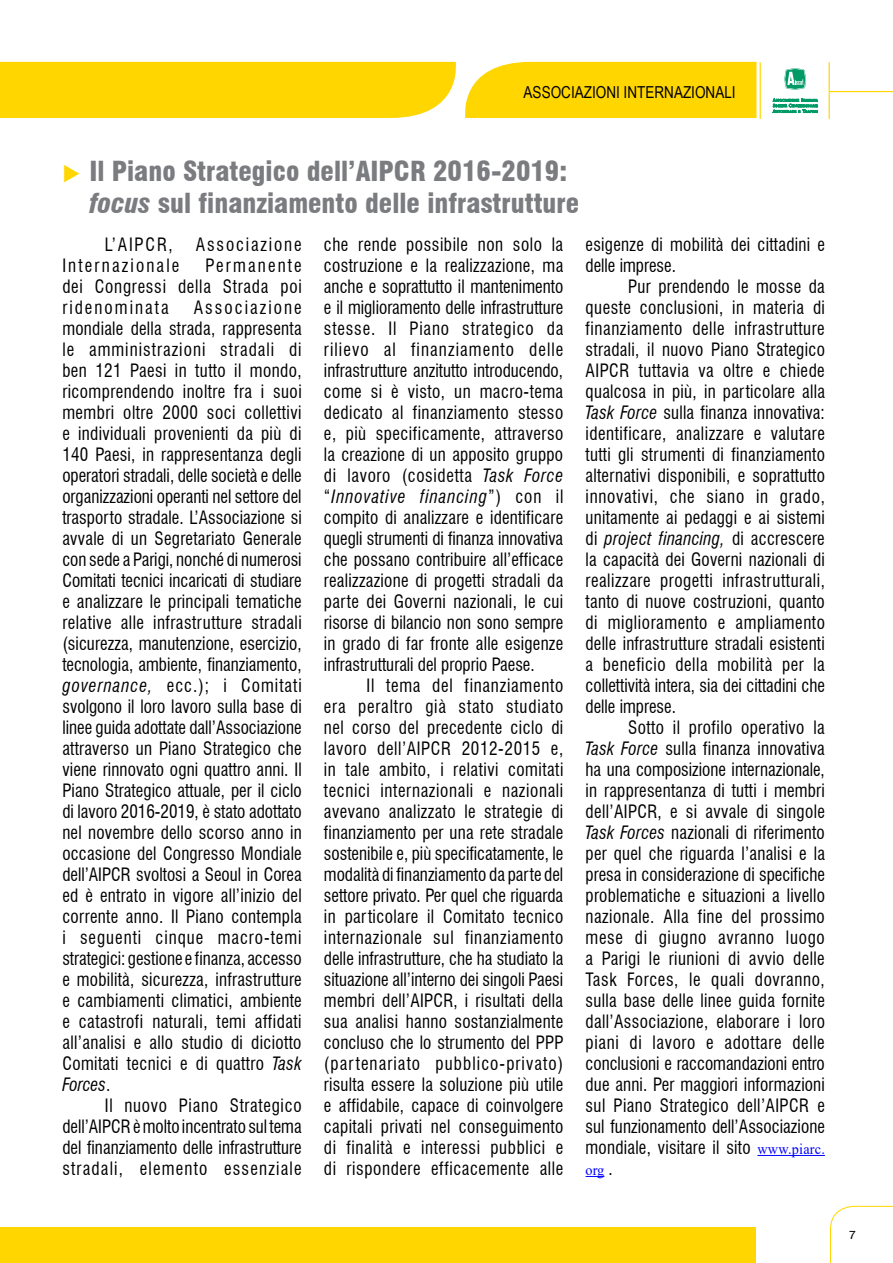
<style>
.page{position:relative;width:893px;height:1263px;background:#fff}
.page>*{position:absolute;margin:0;border:0;box-sizing:border-box;transform-origin:0 0}
.t1{font:900 condensed 27px/32.4px "Swiss 721 BT";color:#7b7c7f}
.t2{font:condensed 18px/21px "Swiss 721 BT";letter-spacing:.02em;color:#000;text-align:justify;scale:.95 1}
.t3{font:condensed 18px "Swiss 721 BT";letter-spacing:.125em;color:#000;scale:.95 1}
.t4{font:condensed 18px "Swiss 721 BT";letter-spacing:.105em;color:#000;scale:.95 1}
.t5{font:16.5px "Arial Narrow";color:#000}
.t6{font:15px "Times New Roman";color:#00f;scale:.95 1}
.t7{font:12px "Swiss 721 BT";color:#000}
.s1{font-style:italic}
.s2{font-family:"Times New Roman";font-stretch:normal;font-size:15px;color:#00f}
.s3{font-family:"Swiss 721 BT";font-stretch:condensed;font-size:18px;color:#000}
</style>
<div class="page">
<svg style="left:830px;top:1205px;width:63px;height:58px"></svg>
<div style="left:0;top:1227px;width:755px;height:36px;background:#ffd600"></div>
<svg style="left:772px;top:98px;width:46px;height:15px"></svg>
<svg style="left:784px;top:68px;width:23px;height:22px"></svg>
<hr style="left:829px;top:62px;width:1px;height:57px;background:#ffd600">
<hr style="left:760px;top:62px;width:1px;height:57px;background:#ffd600">
<hr style="left:830px;top:91px;width:63px;height:1px;background:#ffd600">
<div style="left:0;top:62px;width:756px;height:56px;background:#ffd600"></div>
<hr style="left:757px;top:1155px;width:68px;height:1px;background:#00f">
<svg style="left:586px;top:1176px;width:18px;height:1px"></svg>
<p class="t5" style="left:524px;top:80px;width:214px">ASSOCIAZIONI INTERNAZIONALI</p>
<h1 class="t1" style="left:89px;top:155px;width:491px">Il Piano Strategico dell’AIPCR 2016-2019: <span class="s1">focus</span> sul finanziamento delle infrastrutture</h1>
<p class="t2" style="left:105px;top:234px;width:73px">L’AIPCR,</p>
<p class="t4" style="left:196px;top:233px;width:113px">Associazione</p>
<p class="t3" style="left:62px;top:254px;width:125px">Internazionale</p>
<p class="t2" style="left:586px;top:234px;width:253px">esigenze di mobilità dei cittadini e delle imprese.</p>
<p class="t2" style="left:586px;top:276px;width:254px;text-indent:43px">Pur prendendo le mosse da queste conclusioni, in materia di finanziamento delle infrastrutture stradali, il nuovo Piano Strategico AIPCR tuttavia va oltre e chiede qualcosa in più, in particolare alla <span class="s1">Task Force</span> sulla finanza innovativa: identificare, analizzare e valutare tutti gli strumenti di finanziamento alternativi disponibili, e soprattutto innovativi, che siano in grado, unitamente ai pedaggi e ai sistemi di <span class="s1">project financing,</span> di accrescere la capacità dei Governi nazionali di realizzare progetti infrastrutturali, tanto di nuove costruzioni, quanto di miglioramento e ampliamento delle infrastrutture stradali esistenti a beneficio della mobilità per la collettività intera, sia dei cittadini che delle imprese.</p>
<p class="t2" style="left:586px;top:717px;width:254px;text-indent:43px">Sotto il profilo operativo la <span class="s1">Task Force</span> sulla finanza innovativa ha una composizione internazionale, in rappresentanza di tutti i membri dell’AIPCR, e si avvale di singole <span class="s1">Task Forces</span> nazionali di riferimento per quel che riguarda l’analisi e la presa in considerazione di specifiche problematiche e situazioni a livello nazionale. Alla fine del prossimo mese di giugno avranno luogo a Parigi le riunioni di avvio delle Task Forces, le quali dovranno, sulla base delle linee guida fornite dall’Associazione, elaborare i loro piani di lavoro e adottare delle conclusioni e raccomandazioni entro due anni. Per maggiori informazioni sul Piano Strategico dell’AIPCR e sul funzionamento dell’Associazione mondiale, visitare il sito <span class="s2">www.piarc.</span></p>
<p class="t6" style="left:586px;top:1159px;width:30px">org <span class="s3">.</span></p>
<p class="t2" style="left:324px;top:234px;width:254px">che rende possibile non solo la costruzione e la realizzazione, ma anche e soprattutto il mantenimento e il miglioramento delle infrastrutture stesse. Il Piano strategico da rilievo al finanziamento delle infrastrutture anzitutto introducendo, come si è visto, un macro-tema dedicato al finanziamento stesso e, più specificamente, attraverso la creazione di un apposito gruppo di lavoro (cosidetta <span class="s1">Task Force </span>“<span class="s1">Innovative financing</span>”) con il compito di analizzare e identificare quegli strumenti di finanza innovativa che possano contribuire all’efficace realizzazione di progetti stradali da parte dei Governi nazionali, le cui risorse di bilancio non sono sempre in grado di far fronte alle esigenze infrastrutturali del proprio Paese.</p>
<p class="t2" style="left:324px;top:675px;width:254px;text-indent:43px">Il tema del finanziamento era peraltro già stato studiato nel corso del precedente ciclo di lavoro dell’AIPCR 2012-2015 e, in tale ambito, i relativi comitati tecnici internazionali e nazionali avevano analizzato le strategie di finanziamento per una rete stradale sostenibile e, più specificatamente, le modalità di finanziamento da parte del settore privato. Per quel che riguarda in particolare il Comitato tecnico internazionale sul finanziamento delle infrastrutture, che ha studiato la situazione all’interno dei singoli Paesi membri dell’AIPCR, i risultati della sua analisi hanno sostanzialmente concluso che lo strumento del PPP (partenariato pubblico-privato) risulta essere la soluzione più utile e affidabile, capace di coinvolgere capitali privati nel conseguimento di finalità e interessi pubblici e di rispondere efficacemente alle</p>
<p class="t2" style="left:62px;top:255px;width:253px;text-indent:143px">Permanente dei Congressi della Strada poi ridenominata</p>
<p class="t2" style="left:62px;top:297px;width:254px;text-indent:131px">Associazione mondiale della strada, rappresenta le amministrazioni stradali di ben 121 Paesi in tutto il mondo, ricomprendendo inoltre fra i suoi membri oltre 2000 soci collettivi e individuali provenienti da più di 140 Paesi, in rappresentanza degli operatori stradali, delle società e delle organizzazioni operanti nel settore del trasporto stradale. L’Associazione si avvale di un Segretariato Generale con sede a Parigi, nonché di numerosi Comitati tecnici incaricati di studiare e analizzare le principali tematiche relative alle infrastrutture stradali (sicurezza, manutenzione, esercizio, tecnologia, ambiente, finanziamento, <span class="s1">governance,</span> ecc.); i Comitati svolgono il loro lavoro sulla base di linee guida adottate dall’Associazione attraverso un Piano Strategico che viene rinnovato ogni quattro anni. Il Piano Strategico attuale, per il ciclo di lavoro 2016-2019, è stato adottato nel novembre dello scorso anno in occasione del Congresso Mondiale dell’AIPCR svoltosi a Seoul in Corea ed è entrato in vigore all’inizio del corrente anno. Il Piano contempla i seguenti cinque macro-temi strategici: gestione e finanza, accesso e mobilità, sicurezza, infrastrutture e cambiamenti climatici, ambiente e catastrofi naturali, temi affidati all’analisi e allo studio di diciotto Comitati tecnici e di quattro <span class="s1">Task Forces</span>.</p>
<p class="t2" style="left:62px;top:1095px;width:253px;text-indent:43px">Il nuovo Piano Strategico dell’AIPCR è molto incentrato sul tema del finanziamento delle infrastrutture stradali, elemento essenziale</p>
<p class="t7" style="left:849px;top:1227px;width:8px">7</p>
</div>
